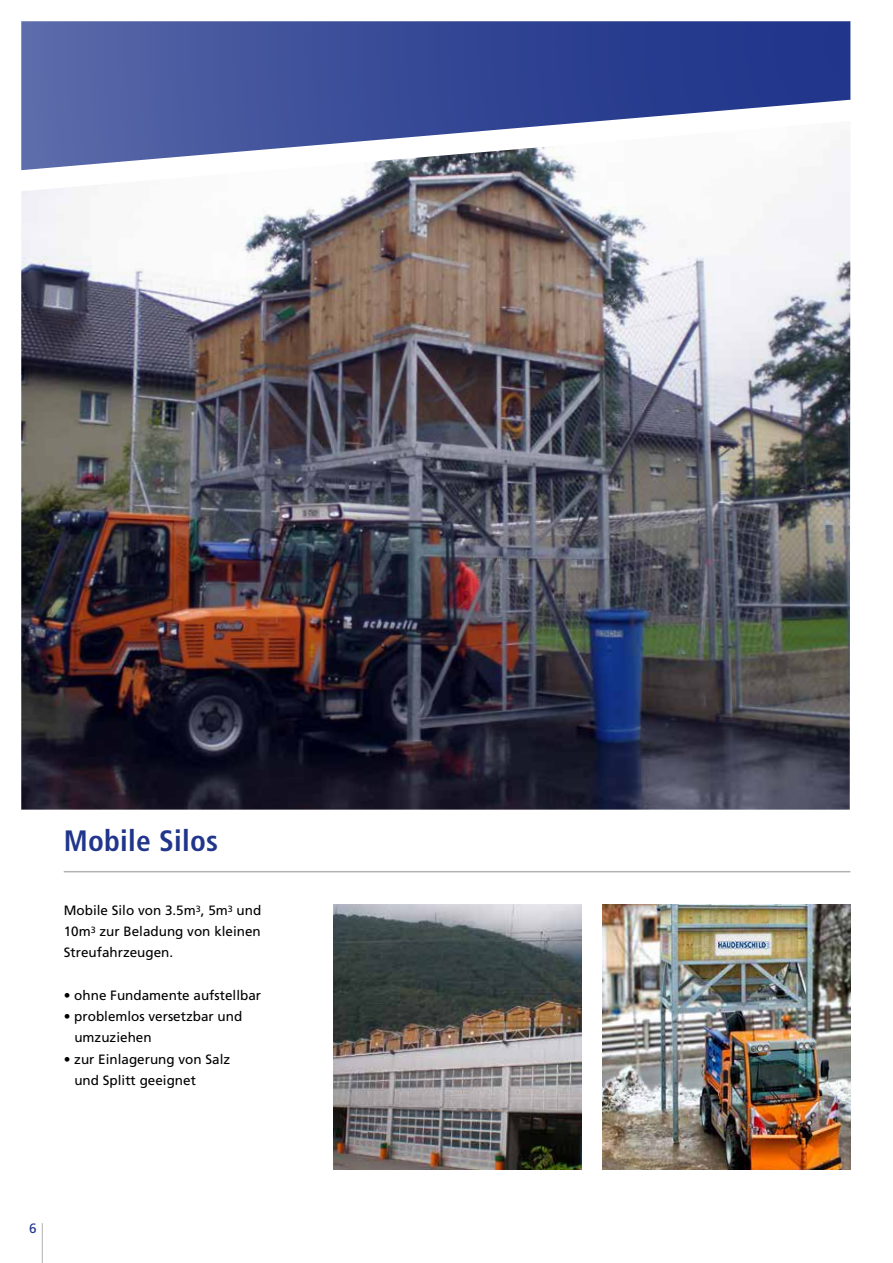
<style>
.page{position:relative;width:893px;height:1263px;background:#fff}
.page>*{position:absolute;margin:0;border:0;box-sizing:border-box;transform-origin:0 0}
.t1{font:700 condensed 29.4px "Frutiger LT Std";letter-spacing:.01em;color:#21368b}
.t2{font:13.5px/21.3px "Frutiger LT Std";color:#000}
.t3{font:13.5px "Frutiger LT Std";color:#21368b}
</style>
<div class="page">
<hr style="left:42px;top:1223px;width:1px;height:40px;background:#b1b2b3">
<img style="left:21px;top:170px;width:829px;height:640px">
<svg style="left:21px;top:21px;width:829px;height:149px"></svg>
<img style="left:602px;top:905px;width:248px;height:265px">
<img style="left:333px;top:904px;width:248px;height:265px">
<hr style="left:64px;top:871px;width:786px;height:1px;background:#b1b2b3">
<h1 class="t1" style="left:64px;top:824px;width:156px">Mobile Silos</h1>
<p class="t2" style="left:64px;top:899px;width:199px;text-align:justify">Mobile Silo von 3.5m<sup>3</sup>, 5m<sup>3</sup> und 10m<sup>3</sup> zur Beladung von kleinen Streufahrzeugen.</p>
<p class="t2" style="left:64px;top:984px;width:199px">• ohne Fundamente aufstellbar</p>
<p class="t2" style="left:74px;top:1006px;width:169px;text-indent:-11px">• problemlos versetzbar und umzuziehen</p>
<p class="t2" style="left:74px;top:1048px;width:157px;text-indent:-11px">• zur Einlagerung von Salz und Splitt geeignet</p>
<p class="t3" style="left:29px;top:1220px;width:9px">6</p>
</div>
